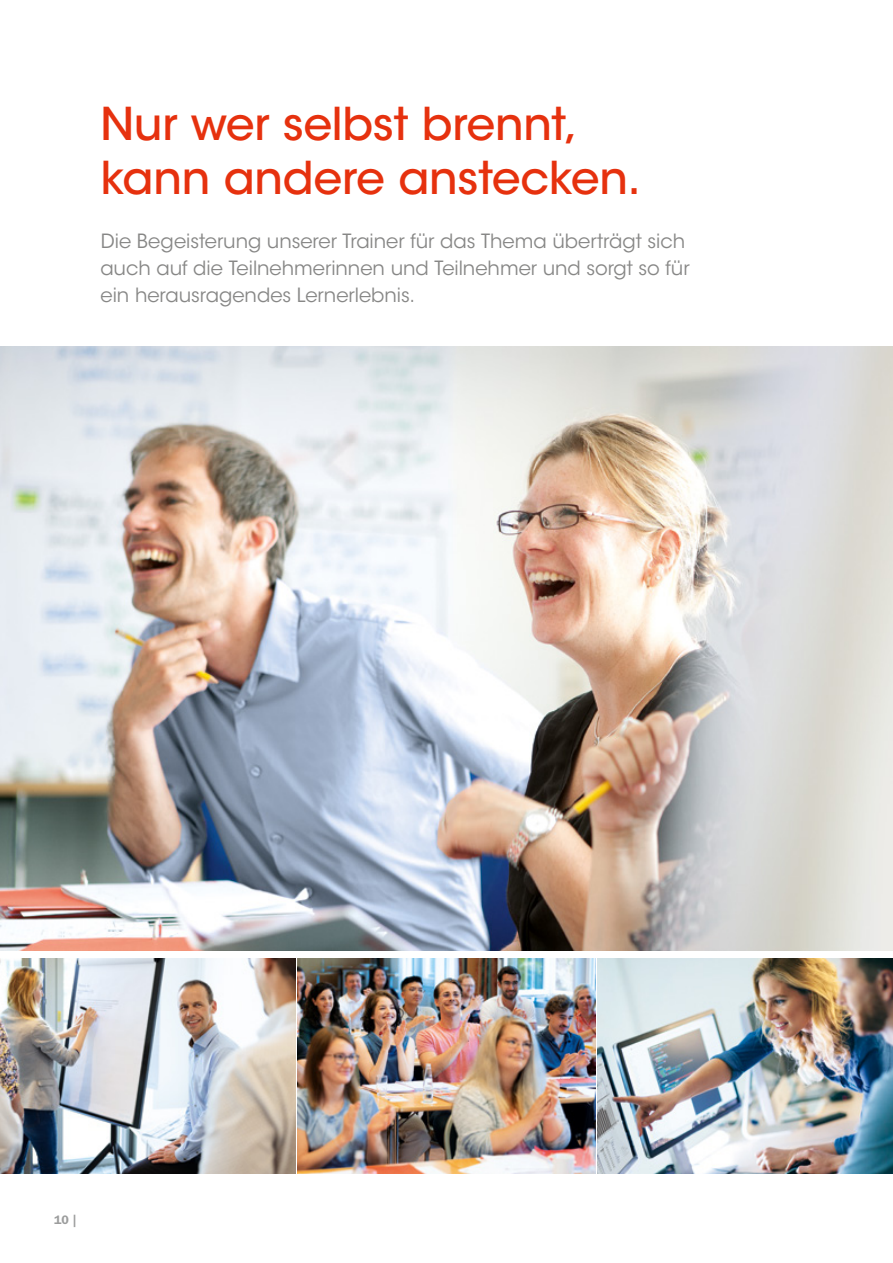
<style>
.page{position:relative;width:893px;height:1263px;background:#fff}
.page>*{position:absolute;margin:0;border:0;box-sizing:border-box;transform-origin:0 0}
.t1{font:500 45px/54px "ITC Avant Garde Std";letter-spacing:-.005em;color:#e6310e}
.t2{font:19.5px/27px "ITC Avant Garde Std";color:#878786}
.t3{font:600 12.3px "ITC Franklin Gothic Std";color:#9c9d9d}
</style>
<div class="page">
<img style="left:0;top:958px;width:296px;height:216px">
<img style="left:298px;top:958px;width:297px;height:216px">
<img style="left:597px;top:958px;width:296px;height:216px">
<img style="left:0;top:346px;width:893px;height:604px">
<h1 class="t1" style="left:100px;top:97px;width:542px">Nur wer selbst brennt, kann andere anstecken.</h1>
<p class="t2" style="left:100px;top:228px;width:591px">Die Begeisterung unserer Trainer für das Thema überträgt sich auch auf die Teilnehmerinnen und Teilnehmer und sorgt so für ein herausragendes Lernerlebnis.</p>
<p class="t3" style="left:54px;top:1213px;width:24px">10 |</p>
</div>
